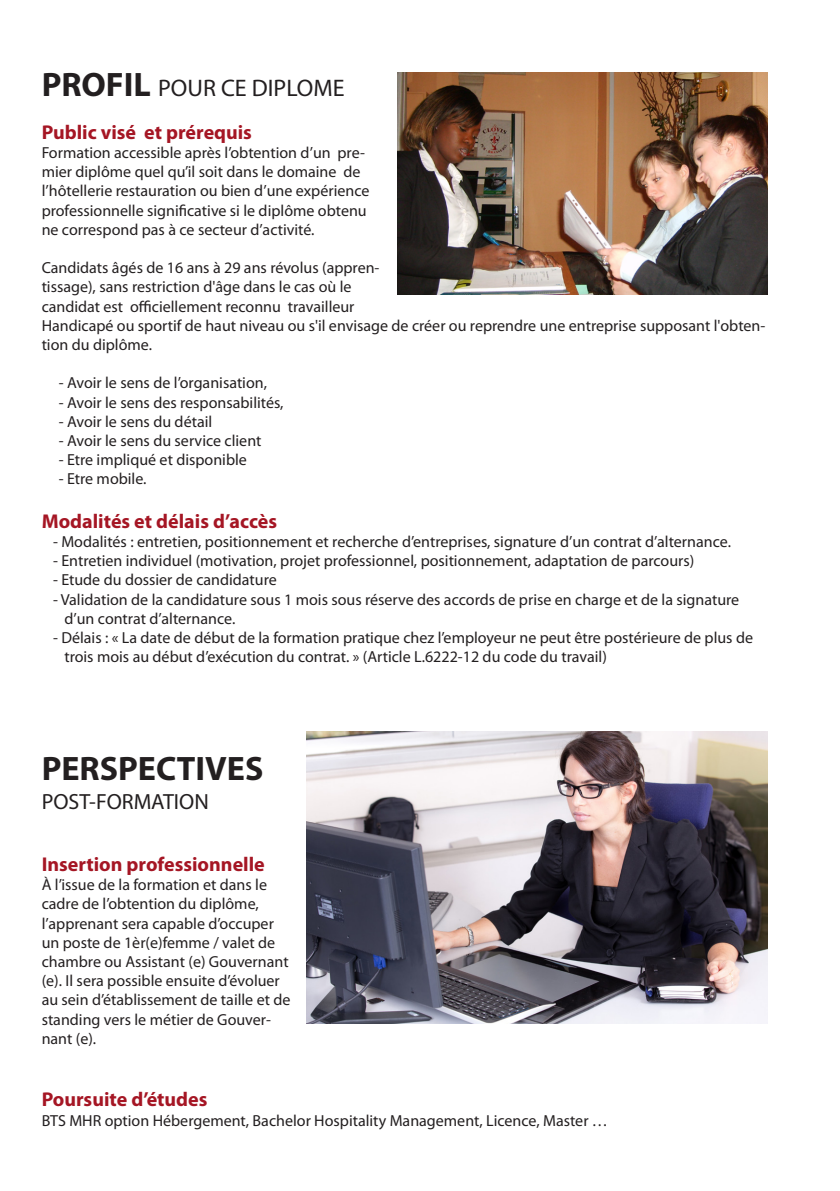
<style>
.page{position:relative;width:840px;height:1191px;background:#fff}
.page>*{position:absolute;margin:0;border:0;box-sizing:border-box;transform-origin:0 0}
.t1{font:700 34px "Myriad Pro";color:#231f20}
.t2{font:24px "Myriad Pro";color:#231f20}
.t3{font:22px "Myriad Pro";color:#231f20}
.t4{font:700 20px "Myriad Pro";color:#a51624}
.t5{font:16px/19.2px "Myriad Pro";color:#231f20}
.s1{font-weight:700;font-size:34px}
</style>
<div class="page">
<img style="left:397px;top:72px;width:370px;height:223px">
<img style="left:306px;top:731px;width:461px;height:292px">
<p class="t2" style="left:42px;top:73px;width:304px"><span class="s1">PROFIL</span> POUR CE DIPLOME</p>
<p class="t4" style="left:42px;top:119px;width:212px">Public visé et prérequis</p>
<p class="t5" style="left:42px;top:143px;width:329px">Formation accessible après l’obtention d’un pre&shy;mier diplôme quel qu’il soit dans le domaine de l’hôtellerie restauration ou bien d’une expérience professionnelle significative si le diplôme obtenu ne correspond pas à ce secteur d’activité.</p>
<p class="t5" style="left:42px;top:258px;width:724px">Candidats âgés de 16 ans à 29 ans révolus (appren-<br>tissage), sans restriction d'âge dans le cas où le<br>candidat est officiellement reconnu travailleur<br>Handicapé ou sportif de haut niveau ou s'il envisage de créer ou reprendre une entreprise supposant l'obten&shy;tion du diplôme.</p>
<p class="t5" style="left:59px;top:373px;width:210px">- Avoir le sens de l’organisation,</p>
<p class="t5" style="left:59px;top:392px;width:226px">- Avoir le sens des responsabilités,</p>
<p class="t5" style="left:59px;top:412px;width:155px">- Avoir le sens du détail</p>
<p class="t5" style="left:59px;top:431px;width:204px">- Avoir le sens du service client</p>
<p class="t5" style="left:59px;top:450px;width:190px">- Etre impliqué et disponible</p>
<p class="t5" style="left:59px;top:469px;width:89px">- Etre mobile.</p>
<p class="t4" style="left:42px;top:508px;width:237px">Modalités et délais d’accès</p>
<p class="t5" style="left:53px;top:532px;width:679px">- Modalités : entretien, positionnement et recherche d’entreprises, signature d’un contrat d’alternance.</p>
<p class="t5" style="left:53px;top:551px;width:642px">- Entretien individuel (motivation, projet professionnel, positionnement, adaptation de parcours)</p>
<p class="t5" style="left:53px;top:570px;width:225px">- Etude du dossier de candidature</p>
<p class="t5" style="left:64px;top:589px;width:676px;text-indent:-11px">- Validation de la candidature sous 1 mois sous réserve des accords de prise en charge et de la signature d’un contrat d’alternance.</p>
<p class="t5" style="left:64px;top:628px;width:689px;text-indent:-11px">- Délais : « La date de début de la formation pratique chez l’employeur ne peut être postérieure de plus de trois mois au début d’exécution du contrat. » (Article L.6222-12 du code du travail)</p>
<p class="t1" style="left:42px;top:746px;width:223px">PERSPECTIVES</p>
<p class="t3" style="left:42px;top:787px;width:169px">POST-FORMATION</p>
<p class="t4" style="left:42px;top:851px;width:224px">Insertion professionnelle</p>
<p class="t5" style="left:42px;top:875px;width:250px">À l’issue de la formation et dans le cadre de l’obtention du diplôme, l’apprenant sera capable d’occuper un poste de 1èr(e)femme / valet de chambre ou Assistant (e) Gouvernant (e). Il sera possible ensuite d’évoluer au sein d’établissement de taille et de standing vers le métier de Gouver&shy;nant (e).</p>
<p class="t4" style="left:42px;top:1086px;width:167px">Poursuite d’études</p>
<p class="t5" style="left:42px;top:1110px;width:567px">BTS MHR option Hébergement, Bachelor Hospitality Management, Licence, Master …</p>
</div>
